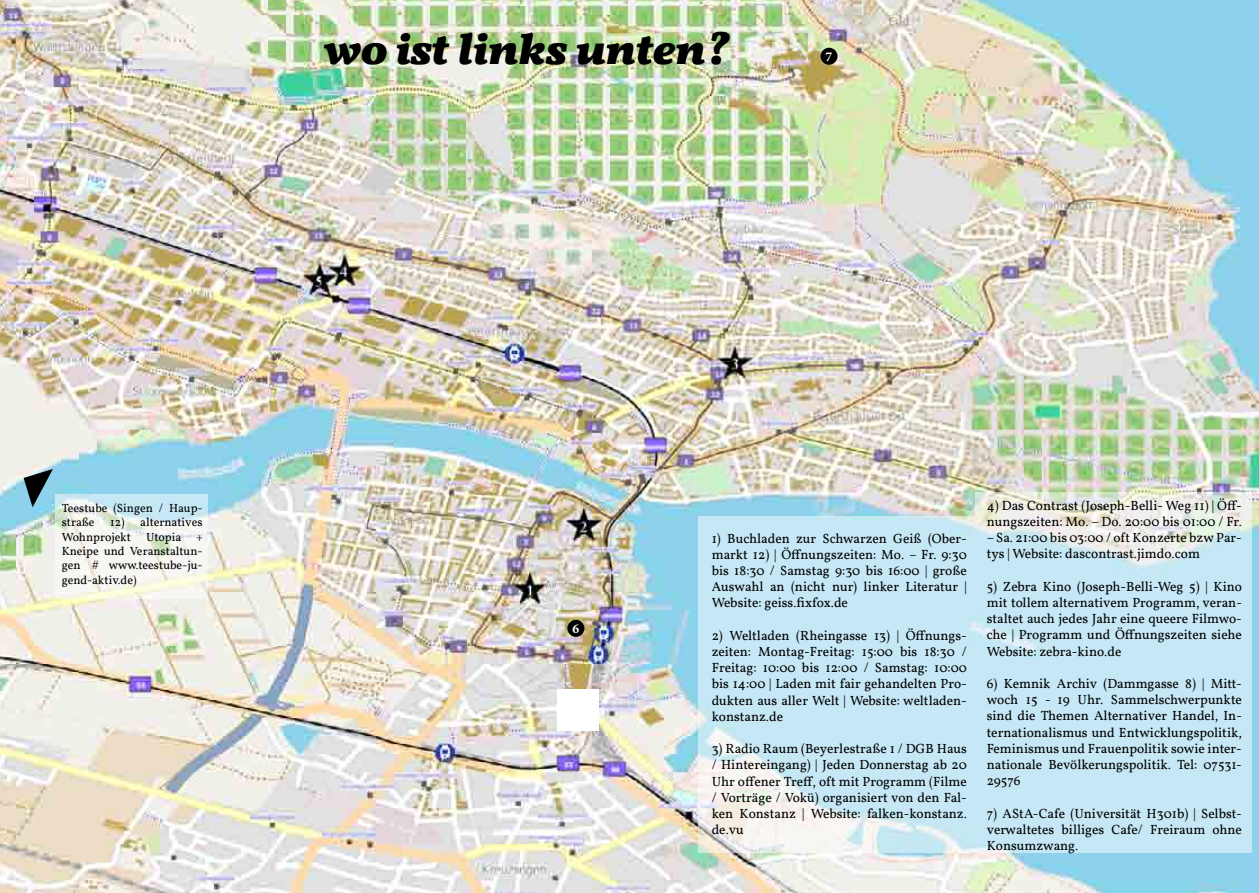
<style>
.page{position:relative;width:1259px;height:893px;background:#fff}
.page>*{position:absolute;margin:0;border:0;box-sizing:border-box;transform-origin:0 0}
.t1{font:italic 700 45px "Vollkorn";color:#000}
.t2{font:13.5px/16.2px "Vollkorn";color:#000;text-align:justify}
.t3{font:700 13.5px "Minion Pro";color:#fff}
.t4{font:12px/14.4px "Vollkorn";color:#000}
</style>
<div class="page">
<img style="left:0;top:0;width:1259px;height:893px">
<svg style="left:55px;top:494px;width:152px;height:104px;fill:#f6f6f3"></svg>
<svg style="left:24px;top:469px;width:29px;height:38px"></svg>
<div style="left:567px;top:620px;width:17px;height:17px;background:#000;border-radius:50%"></div>
<img style="left:557px;top:689px;width:41px;height:42px">
<svg style="left:975px;top:492px;width:277px;height:24px"></svg>
<svg style="left:698px;top:516px;width:554px;height:337px;background:#cbe8f3"></svg>
<div style="left:820px;top:48px;width:17px;height:17px;background:#000;border-radius:50%"></div>
<h1 class="t1" style="left:324px;top:21px;width:408px">wo ist links unten?</h1>
<p class="t3" style="left:825px;top:47px;width:8px">7</p>
<p class="t4" style="left:62px;top:501px;width:142px">Teestube (Singen / Haup&shy;straße</p>
<p class="t4" style="left:62px;top:515px;width:143px;text-align:justify;text-indent:48px">12) alternatives Wohnprojekt Utopia + Kneipe und Veranstaltun&shy;gen # www.teestube-ju&shy;gend-aktiv.de)</p>
<p class="t3" style="left:572px;top:619px;width:8px">6</p>
<p class="t2" style="left:711px;top:530px;width:257px">1) Buchladen zur Schwarzen Geiß (Ober&shy;markt 12) | Öffnungszeiten: Mo. – Fr. 9:30 bis 18:30 / Samstag 9:30 bis 16:00 | große Auswahl an (nicht nur) linker Literatur | Website: geiss.fixfox.de</p>
<p class="t2" style="left:711px;top:627px;width:257px">2) Weltladen (Rheingasse 13) | Öffnungs&shy;zeiten: Montag-Freitag: 15:00 bis 18:30 / Freitag: 10:00 bis 12:00 / Samstag: 10:00 bis 14:00 | Laden mit fair gehandelten Pro&shy;dukten aus aller Welt | Website: weltladen&shy;konstanz.de</p>
<p class="t2" style="left:711px;top:741px;width:257px">3) Radio Raum (Beyerlestraße 1 / DGB Haus / Hintereingang) | Jeden Donnerstag ab 20<br>Uhr offener Treff, oft mit Programm (Filme / Vorträge / Vokü) organisiert von den Fal&shy;ken Konstanz | Website: falken-konstanz. de.vu</p>
<p class="t2" style="left:986px;top:497px;width:257px">4) Das Contrast (Joseph-Belli- Weg 11) | Öff&shy;nungszeiten: Mo. – Do. 20:00 bis 01:00 / Fr.</p>
<p class="t2" style="left:986px;top:529px;width:257px">– Sa. 21:00 bis 03:00 / oft Konzerte bzw Par&shy;tys | Website: dascontrast.jimdo.com</p>
<p class="t2" style="left:986px;top:578px;width:257px">5) Zebra Kino (Joseph-Belli-Weg 5) | Kino mit tollem alternativem Programm, veran&shy;staltet auch jedes Jahr eine queere Filmwo&shy;che | Programm und Öffnungszeiten siehe Website: zebra-kino.de</p>
<p class="t2" style="left:986px;top:675px;width:257px">6) Kemnik Archiv (Dammgasse 8) | Mitt&shy;woch 15 - 19 Uhr. Sammelschwerpunkte sind die Themen Alternativer Handel, In&shy;ternationalismus und Entwicklungspolitik, Feminismus und Frauenpolitik sowie inter&shy;nationale Bevölkerungspolitik. Tel: 07531- 29576</p>
<p class="t2" style="left:986px;top:805px;width:257px">7) AStA-Cafe (Universität H301b) | Selbst&shy;verwaltetes billiges Cafe/ Freiraum ohne Konsumzwang.</p>
</div>
